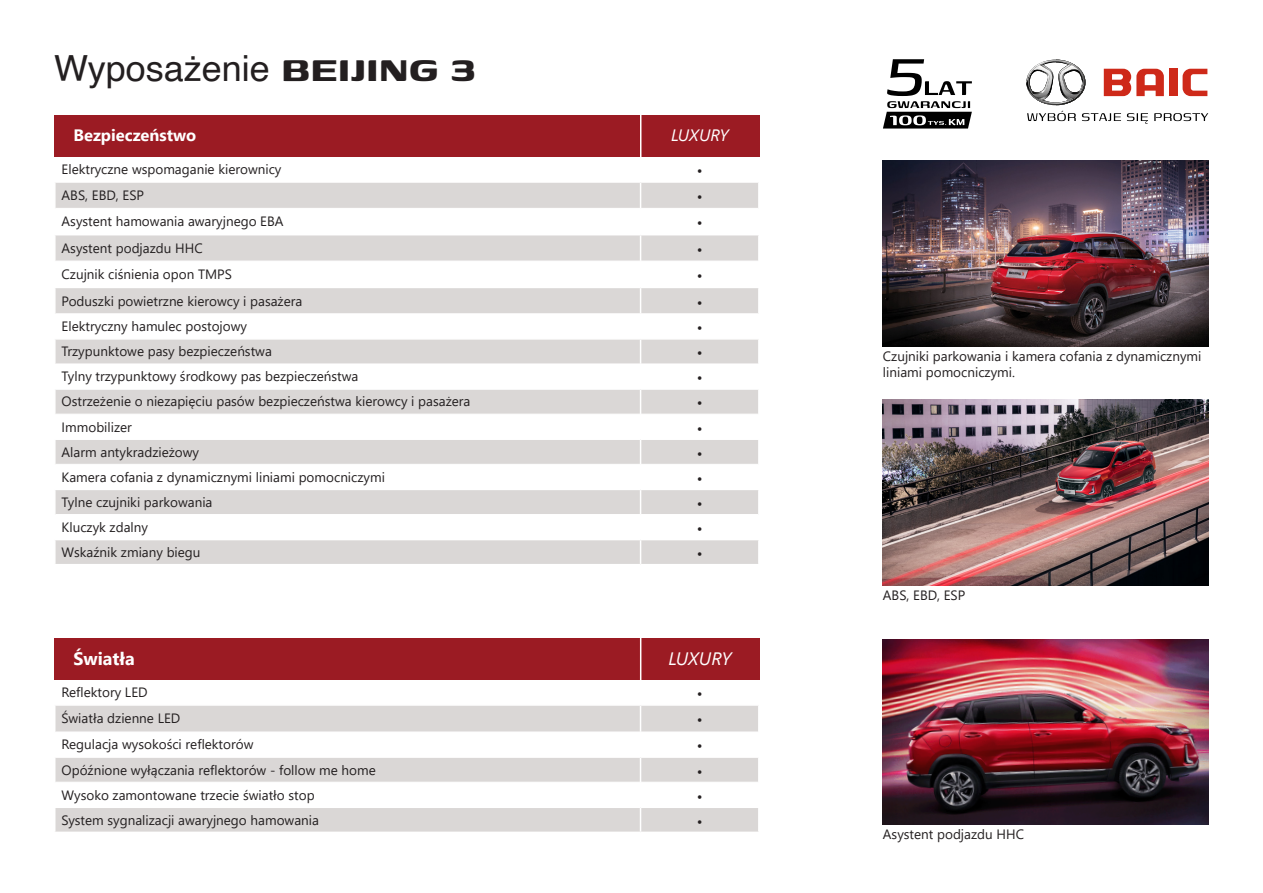
<style>
.page{position:relative;width:1263px;height:893px;background:#fff}
.page>*{position:absolute;margin:0;border:0;box-sizing:border-box;transform-origin:0 0}
.t1{font:36px "Helvetica";color:#231f20}
.t2{font:700 18px "Segoe UI";color:#fff}
.t3{font:italic 18px "Segoe UI";color:#fff}
.t4{font:700 16.5px "Segoe UI";color:#fff}
.t5{font:italic 16.5px "Segoe UI";color:#fff}
.t6{font:13.5px/16.5px "Segoe UI";color:#231f20}
.t7{font:13.5px "Minion Pro";color:#231f20}
.s1{font-family:"Genos";font-weight:700;font-size:45px}
</style>
<div class="page">
<svg style="left:56px;top:183px;width:702px;height:381px;fill:#dad7d6"></svg>
<hr style="left:54px;top:234px;width:587px;height:1px;background:#fff">
<hr style="left:641px;top:234px;width:119px;height:1px;background:#fff">
<hr style="left:54px;top:287px;width:587px;height:1px;background:#fff">
<hr style="left:641px;top:287px;width:119px;height:1px;background:#fff">
<hr style="left:54px;top:338px;width:587px;height:2px;background:#fff">
<hr style="left:641px;top:338px;width:119px;height:2px;background:#fff">
<hr style="left:54px;top:388px;width:587px;height:2px;background:#fff">
<hr style="left:641px;top:388px;width:119px;height:2px;background:#fff">
<hr style="left:54px;top:438px;width:587px;height:2px;background:#fff">
<hr style="left:641px;top:438px;width:119px;height:2px;background:#fff">
<hr style="left:54px;top:489px;width:587px;height:1px;background:#fff">
<hr style="left:641px;top:489px;width:119px;height:1px;background:#fff">
<hr style="left:54px;top:539px;width:587px;height:1px;background:#fff">
<hr style="left:641px;top:539px;width:119px;height:1px;background:#fff">
<svg style="left:640px;top:182px;width:1px;height:382px"></svg>
<hr style="left:56px;top:208px;width:585px;height:1px;background:#fff">
<hr style="left:641px;top:208px;width:117px;height:1px;background:#fff">
<hr style="left:56px;top:261px;width:585px;height:1px;background:#fff">
<hr style="left:641px;top:261px;width:117px;height:1px;background:#fff">
<hr style="left:56px;top:314px;width:585px;height:1px;background:#fff">
<hr style="left:641px;top:314px;width:117px;height:1px;background:#fff">
<hr style="left:56px;top:364px;width:585px;height:1px;background:#fff">
<hr style="left:641px;top:364px;width:117px;height:1px;background:#fff">
<hr style="left:56px;top:414px;width:585px;height:1px;background:#fff">
<hr style="left:641px;top:414px;width:117px;height:1px;background:#fff">
<hr style="left:56px;top:464px;width:585px;height:1px;background:#fff">
<hr style="left:641px;top:464px;width:117px;height:1px;background:#fff">
<hr style="left:56px;top:514px;width:585px;height:1px;background:#fff">
<hr style="left:641px;top:514px;width:117px;height:1px;background:#fff">
<div style="left:54px;top:115px;width:705px;height:41px;background:#9b1b23"></div>
<hr style="left:640px;top:114px;width:1px;height:52px;background:#fff">
<img style="left:883px;top:161px;width:326px;height:186px">
<img style="left:883px;top:400px;width:326px;height:186px">
<img style="left:883px;top:639px;width:326px;height:186px">
<svg style="left:56px;top:679px;width:702px;height:1px"></svg>
<svg style="left:56px;top:706px;width:702px;height:126px;fill:#dad7d6"></svg>
<hr style="left:54px;top:756px;width:586px;height:2px;background:#fff">
<hr style="left:640px;top:756px;width:120px;height:2px;background:#fff">
<hr style="left:54px;top:806px;width:586px;height:2px;background:#fff">
<hr style="left:640px;top:806px;width:120px;height:2px;background:#fff">
<svg style="left:640px;top:705px;width:1px;height:127px"></svg>
<hr style="left:56px;top:732px;width:584px;height:1px;background:#fff">
<hr style="left:640px;top:732px;width:118px;height:1px;background:#fff">
<hr style="left:56px;top:782px;width:584px;height:1px;background:#fff">
<hr style="left:640px;top:782px;width:118px;height:1px;background:#fff">
<div style="left:54px;top:638px;width:705px;height:41px;background:#9b1b23"></div>
<hr style="left:640px;top:637px;width:1px;height:52px;background:#fff">
<svg style="left:883px;top:59px;width:89px;height:70px"></svg>
<svg style="left:1027px;top:111px;width:49px;height:10px"></svg>
<svg style="left:1082px;top:113px;width:39px;height:8px"></svg>
<svg style="left:1127px;top:113px;width:21px;height:11px"></svg>
<svg style="left:1154px;top:113px;width:54px;height:8px"></svg>
<svg style="left:1104px;top:69px;width:60px;height:27px"></svg>
<div style="left:1169px;top:69px;width:8px;height:27px;background:#ce2919"></div>
<svg style="left:1182px;top:69px;width:25px;height:27px"></svg>
<svg style="left:1026px;top:60px;width:59px;height:45px"></svg>
<h1 class="t1" style="left:54px;top:41px;width:423px">Wyposażenie <span class="s1">BEIJING 3</span></h1>
<p class="t4" style="left:74px;top:119px;width:124px">Bezpieczeństwo</p>
<p class="t5" style="left:671px;top:119px;width:59px">LUXURY</p>
<p class="t6" style="left:62px;top:159px;width:221px">Elektryczne wspomaganie kierownicy</p>
<p class="t7" style="left:697px;top:160px;width:7px">•</p>
<p class="t6" style="left:62px;top:186px;width:84px">ABS, EBD, ESP</p>
<p class="t7" style="left:697px;top:187px;width:7px">•</p>
<p class="t6" style="left:62px;top:212px;width:223px">Asystent hamowania awaryjnego EBA</p>
<p class="t7" style="left:697px;top:213px;width:7px">•</p>
<p class="t6" style="left:62px;top:239px;width:143px">Asystent podjazdu HHC</p>
<p class="t7" style="left:697px;top:239px;width:7px">•</p>
<p class="t6" style="left:62px;top:265px;width:172px">Czujnik ciśnienia opon TMPS</p>
<p class="t7" style="left:697px;top:266px;width:7px">•</p>
<p class="t6" style="left:62px;top:291px;width:242px">Poduszki powietrzne kierowcy i pasażera</p>
<p class="t7" style="left:697px;top:292px;width:7px">•</p>
<p class="t6" style="left:62px;top:317px;width:187px">Elektryczny hamulec postojowy</p>
<p class="t7" style="left:697px;top:318px;width:7px">•</p>
<p class="t6" style="left:62px;top:342px;width:212px">Trzypunktowe pasy bezpieczeństwa</p>
<p class="t7" style="left:697px;top:343px;width:7px">•</p>
<p class="t6" style="left:62px;top:367px;width:298px">Tylny trzypunktowy środkowy pas bezpieczeństwa</p>
<p class="t7" style="left:697px;top:368px;width:7px">•</p>
<p class="t6" style="left:62px;top:392px;width:410px">Ostrzeżenie o niezapięciu pasów bezpieczeństwa kierowcy i pasażera</p>
<p class="t7" style="left:697px;top:393px;width:7px">•</p>
<p class="t6" style="left:62px;top:417px;width:72px">Immobilizer</p>
<p class="t7" style="left:697px;top:418px;width:7px">•</p>
<p class="t6" style="left:62px;top:442px;width:139px">Alarm antykradzieżowy</p>
<p class="t7" style="left:697px;top:443px;width:7px">•</p>
<p class="t6" style="left:62px;top:467px;width:325px">Kamera cofania z dynamicznymi liniami pomocniczymi</p>
<p class="t7" style="left:697px;top:468px;width:7px">•</p>
<p class="t6" style="left:62px;top:493px;width:152px">Tylne czujniki parkowania</p>
<p class="t7" style="left:697px;top:493px;width:7px">•</p>
<p class="t6" style="left:62px;top:518px;width:88px">Kluczyk zdalny</p>
<p class="t7" style="left:697px;top:519px;width:7px">•</p>
<p class="t6" style="left:62px;top:543px;width:140px">Wskaźnik zmiany biegu</p>
<p class="t7" style="left:697px;top:544px;width:7px">•</p>
<h2 class="t2" style="left:74px;top:641px;width:63px">Światła</h2>
<h2 class="t3" style="left:668px;top:641px;width:64px">LUXURY</h2>
<p class="t6" style="left:62px;top:682px;width:88px">Reflektory LED</p>
<p class="t7" style="left:697px;top:683px;width:7px">•</p>
<p class="t6" style="left:62px;top:709px;width:120px">Światła dzienne LED</p>
<p class="t7" style="left:697px;top:710px;width:7px">•</p>
<p class="t6" style="left:62px;top:735px;width:193px">Regulacja wysokości reflektorów</p>
<p class="t7" style="left:697px;top:736px;width:7px">•</p>
<p class="t6" style="left:62px;top:760px;width:316px">Opóźnione wyłączania reflektorów - follow me home</p>
<p class="t7" style="left:697px;top:761px;width:7px">•</p>
<p class="t6" style="left:62px;top:785px;width:255px">Wysoko zamontowane trzecie światło stop</p>
<p class="t7" style="left:697px;top:786px;width:7px">•</p>
<p class="t6" style="left:62px;top:810px;width:259px">System sygnalizacji awaryjnego hamowania</p>
<p class="t7" style="left:697px;top:811px;width:7px">•</p>
<p class="t6" style="left:883px;top:346px;width:320px">Czujniki parkowania i kamera cofania z dynamicznymi liniami pomocniczymi.</p>
<p class="t6" style="left:883px;top:586px;width:84px">ABS, EBD, ESP</p>
<p class="t6" style="left:883px;top:825px;width:143px">Asystent podjazdu HHC</p>
</div>
